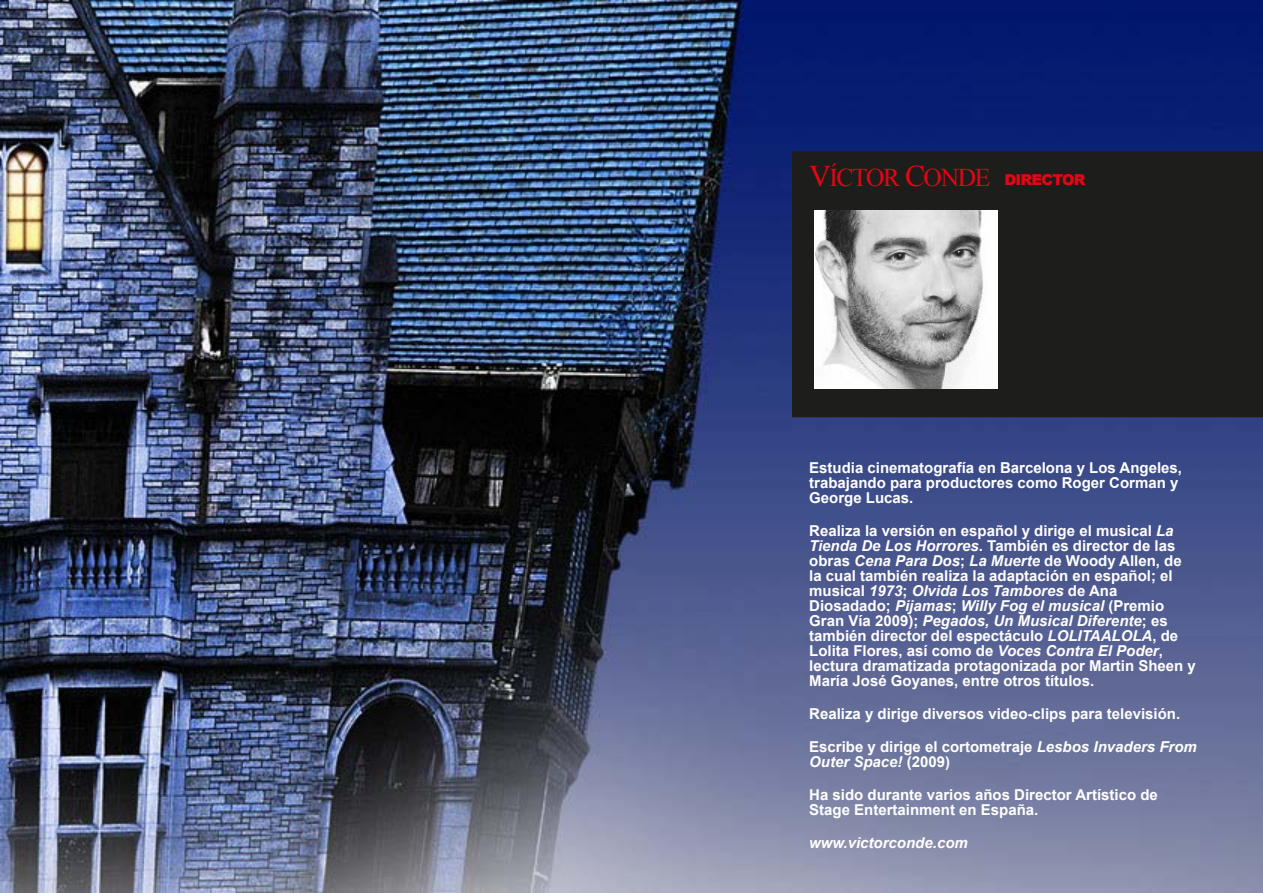
<style>
.page{position:relative;width:1263px;height:893px;background:#fff}
.page>*{position:absolute;margin:0;border:0;box-sizing:border-box;transform-origin:0 0}
.t1{font:25.5px "Times New Roman";letter-spacing:-.05em;color:#e30613}
.t2{font:700 15px/15px "Arial";color:#fff}
.t3{font:italic 700 15px "Arial";color:#fff}
.s1{font-size:30px}
.s2{font-family:"Arial";font-weight:900;font-size:15px}
.s3{font-style:italic}
</style>
<div class="page">
<img style="left:0;top:0;width:1263px;height:893px">
<div style="left:793px;top:152px;width:470px;height:265px;background:#1d1d1b"></div>
<div style="left:792px;top:151px;width:471px;height:266px;border:2px solid #1d1d1b"></div>
<img style="left:815px;top:210px;width:183px;height:179px">
<h1 class="t1" style="left:809px;top:160px;width:278px"><span class="s1">V</span>ÍCTOR <span class="s1">C</span>ONDE <span class="s2">DIRECTOR</span></h1>
<p class="t2" style="left:809px;top:461px;width:374px">Estudia cinematografía en Barcelona y Los Angeles, trabajando para productores como Roger Corman y<br>George Lucas.</p>
<p class="t2" style="left:809px;top:524px;width:388px">Realiza la versión en español y dirige el musical <span class="s3">La Tienda De Los Horrores</span>. También es director de las obras <span class="s3">Cena Para Dos</span>; <span class="s3">La Muerte</span> de Woody Allen, de la cual también realiza la adaptación en español; el musical <span class="s3">1973</span>; <span class="s3">Olvida Los Tambores</span> de Ana Diosadado; <span class="s3">Pijamas</span>; <span class="s3">Willy Fog el musical</span> (Premio Gran Vía 2009); <span class="s3">Pegados, Un Musical Diferente</span>; es también director del espectáculo <span class="s3">LOLITAALOLA</span>, de Lolita Flores, así como de <span class="s3">Voces Contra El Poder</span>, lectura dramatizada protagonizada por Martin Sheen y María José Goyanes, entre otros títulos.</p>
<p class="t2" style="left:809px;top:707px;width:372px">Realiza y dirige diversos video-clips para televisión.</p>
<p class="t2" style="left:809px;top:740px;width:389px">Escribe y dirige el cortometraje <span class="s3">Lesbos Invaders From<br>Outer Space!</span> (2009)</p>
<p class="t2" style="left:809px;top:788px;width:350px">Ha sido durante varios años Director Artístico de<br>Stage Entertainment en España.</p>
<p class="t3" style="left:809px;top:833px;width:160px">www.victorconde.com</p>
</div>
